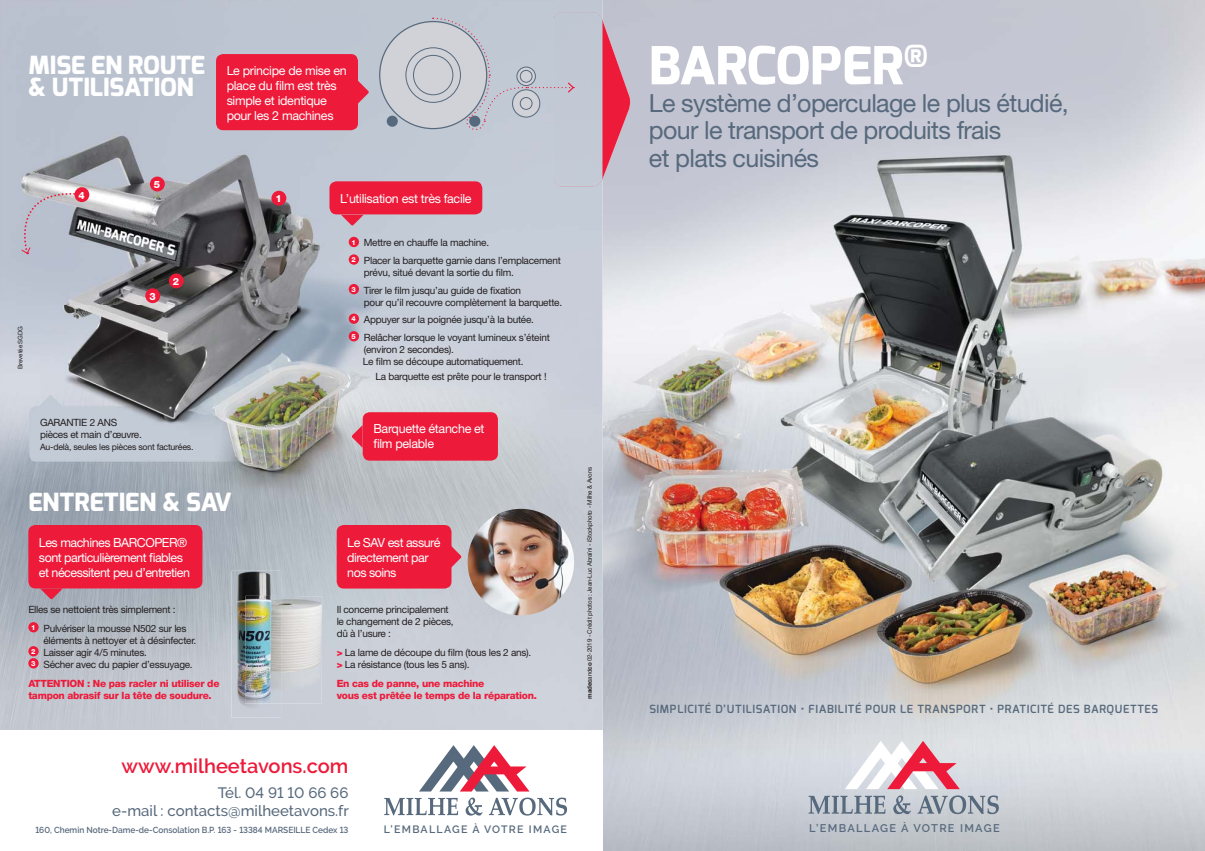
<style>
.page{position:relative;width:1205px;height:851px;background:#fff}
.page>*{position:absolute;margin:0;border:0;box-sizing:border-box;transform-origin:0 0}
.t1{font:800 52.25px "Exo";color:#fff}
.t2{font:25px/27.5px "Helvetica Neue";letter-spacing:-.025em;color:#57697c}
.t3{font:800 25px/21.2px "Exo";color:#fff}
.t4{font:600 20px "Raleway";color:#ed1a3a}
.t5{font:500 15px/18px "Raleway";color:#57697c;text-align:right}
.t6{font:12.5px/15px "Helvetica Neue";letter-spacing:-.025em;color:#fff}
.t7{font:600 11.25px "Exo";letter-spacing:.06em;color:#57697c}
.t8{font:600 11px "Raleway";letter-spacing:.12em;color:#57697c}
.t9{font:600 10.62px "Raleway";letter-spacing:.12em;color:#57697c}
.t10{font:10px/12px "Helvetica Neue";letter-spacing:-.025em;color:#231f20}
.t11{font:800 10px/12px "Helvetica Neue";letter-spacing:-.025em;color:#ed1a3a}
.t12{font:800 10px "Helvetica Neue";color:#fff}
.t13{font:600 8.75px "Raleway";color:#57697c;scale:.95 1}
.t14{font:8.75px "Helvetica Neue";letter-spacing:-.025em;color:#231f20}
.t15{font:6.25px "Helvetica Neue";letter-spacing:-.025em;color:#231f20}
.s1{font-weight:800;color:#ed1a3a}
.s2{font-family:"Helvetica";font-weight:700}
.s3{font-family:"Helvetica"}
</style>
<div class="page">
<img style="left:602px;top:0;width:603px;height:850px">
<img style="left:0;top:0;width:300px;height:613px">
<img style="left:300px;top:0;width:259px;height:701px">
<img style="left:0;top:613px;width:257px;height:117px">
<svg style="left:384px;top:797px;width:74px;height:18px"></svg>
<svg style="left:466px;top:797px;width:16px;height:18px"></svg>
<svg style="left:489px;top:797px;width:78px;height:18px"></svg>
<svg style="left:419px;top:745px;width:110px;height:46px"></svg>
<svg style="left:808px;top:795px;width:77px;height:18px"></svg>
<svg style="left:893px;top:795px;width:18px;height:19px"></svg>
<svg style="left:917px;top:795px;width:82px;height:19px;background:#a4adb7"></svg>
<svg style="left:845px;top:740px;width:115px;height:49px"></svg>
<div style="left:380px;top:22px;width:107px;height:107px;background:#d1d2d8;border-radius:50%"></div>
<div style="left:387px;top:116px;width:11px;height:11px;background:#57697c;border-radius:50%"></div>
<div style="left:413px;top:55px;width:40px;height:40px;border:1px solid #57697c;border-radius:50%"></div>
<svg style="left:433px;top:12px;width:198px;height:175px;background:#c5bcc8"></svg>
<div style="left:469px;top:116px;width:11px;height:11px;background:#57697c;border-radius:50%"></div>
<div style="left:216px;top:54px;width:142px;height:76px;background:#ed1a3a;border-radius:7px"></div>
<svg style="left:358px;top:81px;width:11px;height:22px"></svg>
<div style="left:363px;top:412px;width:135px;height:48px;background:#ed1a3a;border-radius:7px"></div>
<svg style="left:351px;top:425px;width:12px;height:22px"></svg>
<div style="left:28px;top:525px;width:174px;height:63px;background:#ed1a3a;border-radius:7px"></div>
<svg style="left:40px;top:588px;width:23px;height:11px"></svg>
<div style="left:28px;top:622px;width:11px;height:10px;background:#ed1a3a;border-radius:50%"></div>
<div style="left:28px;top:646px;width:11px;height:10px;background:#ed1a3a;border-radius:50%"></div>
<div style="left:28px;top:658px;width:11px;height:10px;background:#ed1a3a;border-radius:50%"></div>
<img style="left:247px;top:595px;width:75px;height:108px">
<img style="left:468px;top:508px;width:106px;height:107px;border-radius:50%">
<img style="left:231px;top:570px;width:50px;height:37px">
<img style="left:231px;top:607px;width:16px;height:73px">
<img style="left:231px;top:680px;width:50px;height:37px">
<div style="left:329px;top:181px;width:153px;height:33px;background:#ed1a3a;border-radius:7px"></div>
<svg style="left:341px;top:215px;width:23px;height:11px"></svg>
<div style="left:349px;top:237px;width:10px;height:10px;background:#ed1a3a;border-radius:50%"></div>
<div style="left:349px;top:254px;width:10px;height:11px;background:#ed1a3a;border-radius:50%"></div>
<div style="left:349px;top:284px;width:10px;height:10px;background:#ed1a3a;border-radius:50%"></div>
<div style="left:349px;top:313px;width:10px;height:11px;background:#ed1a3a;border-radius:50%"></div>
<div style="left:349px;top:331px;width:10px;height:10px;background:#ed1a3a;border-radius:50%"></div>
<div style="left:337px;top:525px;width:114px;height:63px;background:#ed1a3a;border-radius:7px"></div>
<svg style="left:451px;top:545px;width:11px;height:23px"></svg>
<div style="left:150px;top:176px;width:15px;height:15px;background:#ed1a3a;border-radius:50%"></div>
<svg style="left:15px;top:190px;width:68px;height:64px;background:#b3b6c1"></svg>
<div style="left:74px;top:187px;width:15px;height:15px;background:#ed1a3a;border-radius:50%"></div>
<div style="left:271px;top:191px;width:15px;height:15px;background:#ed1a3a;border-radius:50%"></div>
<div style="left:145px;top:288px;width:15px;height:15px;background:#ed1a3a;border-radius:50%"></div>
<div style="left:169px;top:273px;width:15px;height:15px;background:#ed1a3a;border-radius:50%"></div>
<h2 class="t3" style="left:28px;top:55px;width:178px">MISE EN ROUTE &amp; UTILISATION</h2>
<p class="t6" style="left:227px;top:64px;width:122px">Le principe de mise en place du film est très simple et identique pour les 2 machines</p>
<p class="t12" style="left:78px;top:191px;width:8px">4</p>
<p class="t12" style="left:154px;top:181px;width:8px">5</p>
<p class="t15" style="left:18px;top:369px;width:44px;rotate:-90deg">Brevetée SGDG</p>
<p class="t12" style="left:149px;top:292px;width:8px">3</p>
<p class="t12" style="left:173px;top:277px;width:8px">2</p>
<p class="t10" style="left:40px;top:417px;width:103px">GARANTIE 2 ANS pièces et main d’œuvre.</p>
<p class="t14" style="left:40px;top:443px;width:155px">Au-delà, seules les pièces sont facturées.</p>
<h2 class="t3" style="left:28px;top:492px;width:205px">ENTRETIEN &amp; SAV</h2>
<p class="t6" style="left:39px;top:536px;width:153px">Les machines BARCOPER® sont particulièrement fiables et nécessitent peu d’entretien</p>
<p class="t10" style="left:28px;top:600px;width:160px;line-height:19.1px">Elles se nettoient très simplement :<br><sup>1</sup> Pulvériser la mousse N502 sur les</p>
<p class="t10" style="left:31px;top:635px;width:167px;text-indent:12px">éléments à nettoyer et à désinfecter.<br><sup>2</sup> Laisser agir 4/5 minutes.<br><sup>3</sup> Sécher avec du papier d’essuyage.</p>
<p class="t11" style="left:28px;top:678px;width:193px">ATTENTION : Ne pas racler ni utiliser de tampon abrasif sur la tête de soudure.</p>
<p class="t12" style="left:275px;top:195px;width:8px">1</p>
<p class="t6" style="left:340px;top:193px;width:133px">L’utilisation est très facile</p>
<p class="t10" style="left:351px;top:235px;width:211px;line-height:17.5px"><sup>1</sup> Mettre en chauffe la machine.<br><sup>2</sup> Placer la barquette garnie dans l’emplacement</p>
<p class="t10" style="left:351px;top:265px;width:171px;line-height:17.5px;text-align:center">prévu, situé devant la sortie du film.<br><sup>3</sup> Tirer le film jusqu’au guide de fixation</p>
<p class="t10" style="left:351px;top:294px;width:212px;line-height:17.5px;text-indent:12px">pour qu’il recouvre complètement la barquette.<br><sup>4</sup> Appuyer sur la poignée jusqu’à la butée.<br><sup>5</sup> Relâcher lorsque le voyant lumineux s’éteint</p>
<p class="t10" style="left:363px;top:344px;width:162px">(environ 2 secondes).<br>Le film se découpe automatiquement.</p>
<p class="t10" style="left:375px;top:372px;width:173px">La barquette est prête pour le transport !</p>
<p class="t6" style="left:373px;top:422px;width:113px">Barquette étanche et film pelable</p>
<p class="t6" style="left:347px;top:536px;width:95px">Le SAV est assuré directement par nos soins</p>
<p class="t10" style="left:337px;top:604px;width:118px">Il concerne principalement le changement de 2 pièces, dû à l’usure :</p>
<p class="t10" style="left:337px;top:647px;width:196px"><span class="s1">&gt;</span> La lame de découpe du film (tous les 2 ans). <span class="s1">&gt;</span> La résistance (tous les 5 ans).</p>
<p class="t11" style="left:337px;top:678px;width:202px">En cas de panne, une machine<br>vous est prêtée le temps de la réparation.</p>
<p class="t15" style="left:587px;top:698px;width:233px;rotate:-90deg"><span class="s2">madec</span><span class="s3">and</span><span class="s2">co</span> 02-2019 - Crédit photos : Jean-Luc Abraïni - iStockphoto - Milhe &amp; Avons</p>
<h1 class="t1" style="left:649px;top:32px;width:281px">BARCOPER<sup>®</sup></h1>
<h2 class="t2" style="left:649px;top:92px;width:421px">Le système d’operculage le plus étudié, pour le transport de produits frais<br>et plats cuisinés</h2>
<p class="t7" style="left:649px;top:702px;width:510px">SIMPLICITÉ D’UTILISATION • FIABILITÉ POUR LE TRANSPORT • PRATICITÉ DES BARQUETTES</p>
<h3 class="t4" style="left:122px;top:753px;width:228px">www.milheetavons.com</h3>
<h3 class="t5" style="left:112px;top:783px;width:238px">Tél. 04 91 10 66 66<br>e-mail : contacts@milheetavons.fr</h3>
<p class="t13" style="left:35px;top:824px;width:331px">160, Chemin Notre-Dame-de-Consolation B.P. 163 - 13384 MARSEILLE Cedex 13</p>
<p class="t9" style="left:384px;top:822px;width:185px">L’EMBALLAGE À VOTRE IMAGE</p>
<p class="t8" style="left:809px;top:821px;width:192px">L’EMBALLAGE À VOTRE IMAGE</p>
</div>
